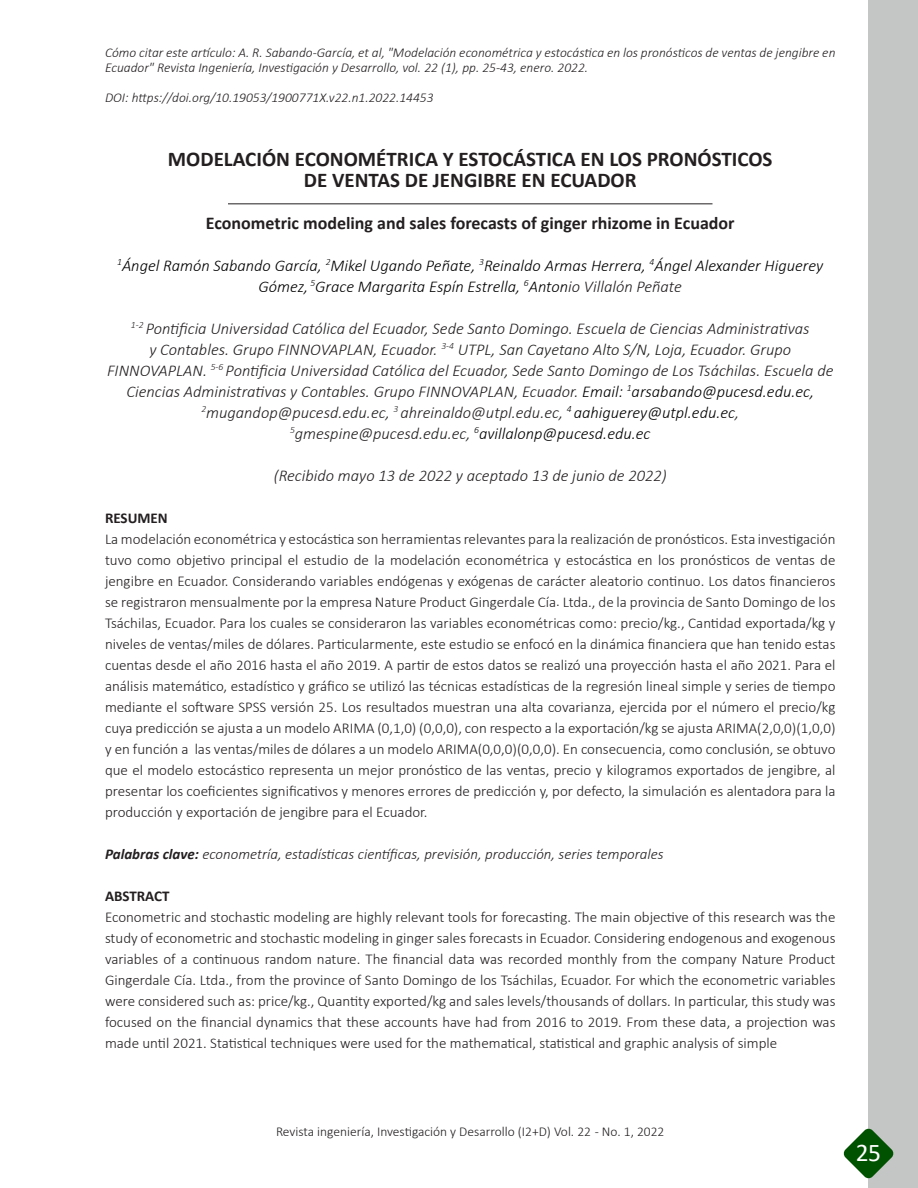
<style>
.page{position:relative;width:918px;height:1188px;background:#fff}
.page>*{position:absolute;margin:0;border:0;box-sizing:border-box;transform-origin:0 0}
.t1{font:25.5px "Calibri";color:#fff}
.Titulo_del_articulo{font:700 21px "Calibri";color:#231f20}
.Titulo_del_articulo-2{font:700 18px "Calibri";color:#231f20}
.Autores{font:italic 300 16.5px/21px "Calibri";color:#231f20;text-align:center}
.Autores-2{font:italic 300 16.5px/21px "Calibri";color:#000;text-align:center}
.Recibido_y_aceptado{font:italic 300 16.5px "Calibri";color:#231f20}
.Texto_del_contenido{font:300 15px/21px "Calibri";color:#231f20;text-align:justify}
.Palabras_claves{font:italic 300 15px "Calibri";color:#231f20}
.Titulos_numerados_de{font:700 15px "Calibri";color:#231f20}
.Cita_y_DOI{font:italic 300 13.5px/15px "Calibri";color:#231f20}
.t2{font:300 13.5px "Calibri";color:#231f20}
.s1{color:#231f20}
.s2{color:#201f1e}
.s3{color:#000}
.s4{font-weight:700}
</style>
<div class="page">
<div style="left:869px;top:0;width:49px;height:1188px;background:#c4c5c5"></div>
<svg style="left:843px;top:1128px;width:51px;height:51px"></svg>
<hr style="left:228px;top:203px;width:484px;height:1px;background:#231f20">
<p class="Cita_y_DOI" style="left:105px;top:45px;width:732px">Cómo citar este artículo: A. R. Sabando-García, et al, "Modelación econométrica y estocástica en los pronósticos de ventas de jengibre en<br>Ecuador" Revista Ingeniería, Investigación y Desarrollo, vol. 22 (1), pp. 25-43, enero. 2022.</p>
<p class="Cita_y_DOI" style="left:105px;top:90px;width:330px">DOI: https://doi.org/10.19053/1900771X.v22.n1.2022.14453</p>
<p class="Titulo_del_articulo" style="left:168px;top:144px;width:606px">MODELACIÓN ECONOMÉTRICA Y ESTOCÁSTICA EN LOS PRONÓSTICOS</p>
<p class="Titulo_del_articulo" style="left:304px;top:165px;width:334px">DE VENTAS DE JENGIBRE EN ECUADOR</p>
<p class="Titulo_del_articulo-2" style="left:206px;top:210px;width:530px">Econometric modeling and sales forecasts of ginger rhizome in Ecuador</p>
<p class="Autores-2" style="left:117px;top:255px;width:708px"><sup>1</sup>Ángel Ramón Sabando García, <sup>2</sup>Mikel Ugando Peñate, <sup>3</sup>Reinaldo Armas Herrera, <sup>4</sup>Ángel Alexander Higuerey<br>Gómez, <sup>5</sup>Grace Margarita Espín Estrella, <sup>6</sup>Anton<span class="s1">io Villalón Peñate</span></p>
<p class="Autores" style="left:107px;top:318px;width:728px"><sup>1-2</sup> Pontificia Universidad Católica del Ecuador, Sede Santo Domingo. Escuela de Ciencias Administrativas<br>y Contables. Grupo FINNOVAPLAN, Ecuador. <sup>3-4</sup> <span class="s2">UTPL, San Cayetano Alto S/N, Loja, Ecuador.</span> Grupo FINNOVAPLAN<span class="s2">.</span> <sup>5-6</sup> Pontificia Universidad Católica del Ecuador, Sede Santo Domingo de Los Tsáchilas. Escuela de Ciencias Administrativas y Contables. Grupo FINNOVAPLAN, Ecuador. <span class="s3">Email:</span> <sup>1</sup><span class="s3">arsabando@pucesd.edu.ec,</span></p>
<p class="Autores" style="left:201px;top:402px;width:539px"><sup>2</sup>mugandop@pucesd.edu.ec, <sup>3</sup> ahreinaldo@utpl.edu.ec, <sup>4</sup> <span class="s3">aahiguerey@utpl.edu.ec</span>,</p>
<p class="Autores-2" style="left:290px;top:423px;width:362px"><sup>5</sup><span class="s1">gmespine@pucesd.edu.ec,</span> <sup>6</sup>avillalonp@pucesd.edu.ec</p>
<p class="Recibido_y_aceptado" style="left:274px;top:465px;width:395px">(Recibido mayo 13 de 2022 y aceptado 13 de junio de 2022)</p>
<p class="Titulos_numerados_de" style="left:105px;top:507px;width:64px">RESUMEN</p>
<p class="Texto_del_contenido" style="left:105px;top:528px;width:732px">La modelación econométrica y estocástica son herramientas relevantes para la realización de pronósticos. Esta investigación tuvo como objetivo principal el estudio de la modelación econométrica y estocástica en los pronósticos de ventas de jengibre en Ecuador. Considerando variables endógenas y exógenas de carácter aleatorio continuo. Los datos financieros se registraron mensualmente por la empresa Nature Product Gingerdale Cía. Ltda., de la provincia de Santo Domingo de los Tsáchilas, Ecuador. Para los cuales se consideraron las variables econométricas como: precio/kg., Cantidad exportada/kg y niveles de ventas/miles de dólares. Particularmente, este estudio se enfocó en la dinámica financiera que han tenido estas cuentas desde el año 2016 hasta el año 2019. A partir de estos datos se realizó una proyección hasta el año 2021. Para el análisis matemático, estadístico y gráfico se utilizó las técnicas estadísticas de la regresión lineal simple y series de tiempo mediante el software SPSS versión 25. Los resultados muestran una alta covarianza, ejercida por el número el precio/kg cuya predicción se ajusta a un modelo ARIMA (0,1,0) (0,0,0), con respecto a la exportación/kg se ajusta ARIMA(2,0,0)(1,0,0) y en función a las ventas/miles de dólares a un modelo ARIMA(0,0,0)(0,0,0). En consecuencia, como conclusión, se obtuvo que el modelo estocástico representa un mejor pronóstico de las ventas, precio y kilogramos exportados de jengibre, al presentar los coeficientes significativos y menores errores de predicción y, por defecto, la simulación es alentadora para la producción y exportación de jengibre para el Ecuador.</p>
<p class="Palabras_claves" style="left:105px;top:844px;width:560px"><span class="s4">Palabras clave:</span> econometría, estadísticas científicas, previsión, producción, series temporales</p>
<p class="Titulos_numerados_de" style="left:105px;top:885px;width:66px">ABSTRACT</p>
<p class="Texto_del_contenido" style="left:105px;top:906px;width:732px">Econometric and stochastic modeling are highly relevant tools for forecasting. The main objective of this research was the study of econometric and stochastic modeling in ginger sales forecasts in Ecuador. Considering endogenous and exogenous variables of a continuous random nature. The financial data was recorded monthly from the company Nature Product Gingerdale Cía. Ltda., from the province of Santo Domingo de los Tsáchilas, Ecuador. For which the econometric variables were considered such as: price/kg., Quantity exported/kg and sales levels/thousands of dollars. In particular, this study was focused on the financial dynamics that these accounts have had from 2016 to 2019. From these data, a projection was made until 2021. Statistical techniques were used for the mathematical, statistical and graphic analysis of simple</p>
<p class="t2" style="left:276px;top:1123px;width:390px">Revista ingeniería, Investigación y Desarrollo (I2+D) Vol. 22 - No. 1, 2022</p>
<h1 class="t1" style="left:856px;top:1135px;width:27px">25</h1>
</div>
